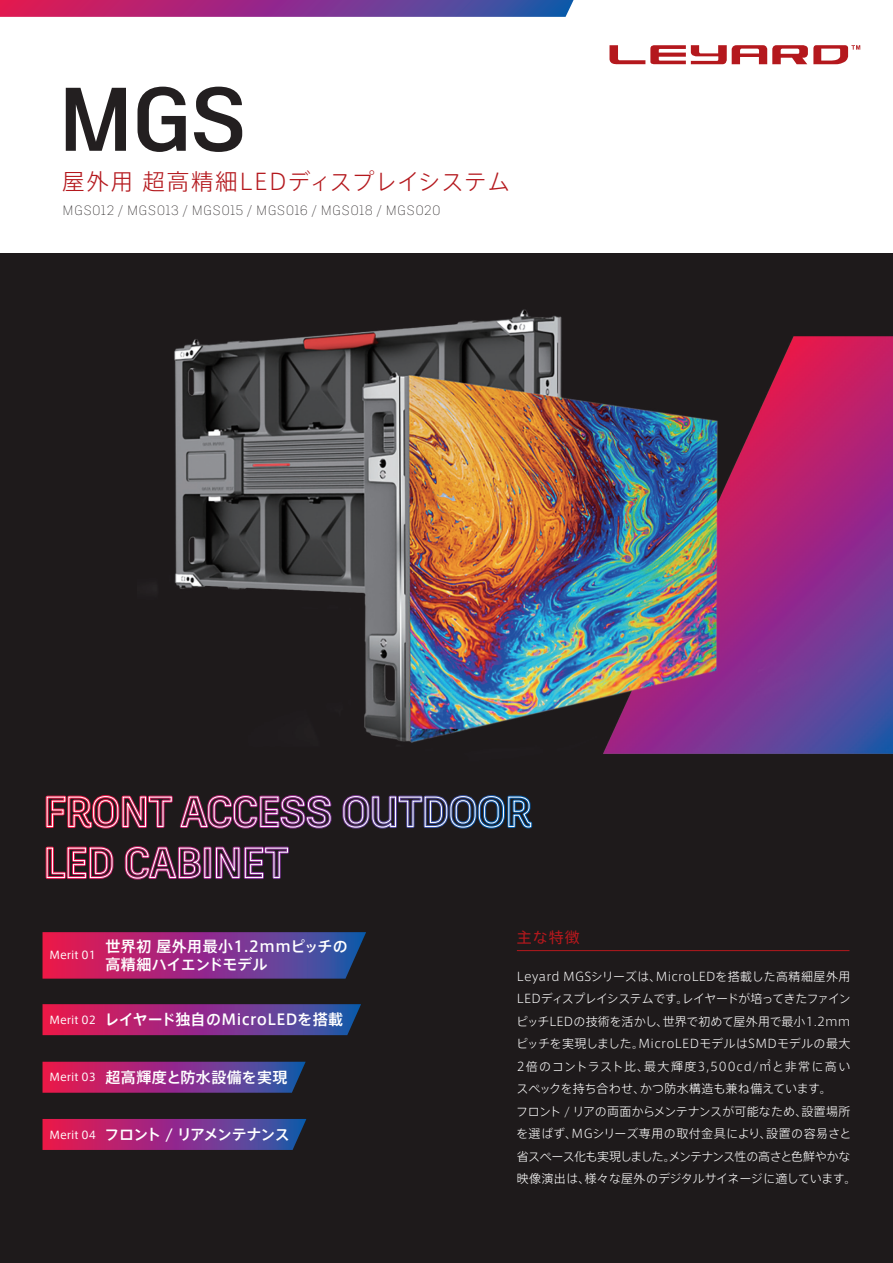
<style>
.page{position:relative;width:893px;height:1263px;background:#fff}
.page>*{position:absolute;margin:0;border:0;box-sizing:border-box;transform-origin:0 0}
.t1{font:700 90px "Artifakt Legend";color:#231f20}
.t2{font:300 22.5px "Axis Std";letter-spacing:.045em;color:#b4181d}
.t3{font:500 15px/18px "Axis Std";letter-spacing:.015em;color:#fff}
.t4{font:500 15px "Axis Std";letter-spacing:-.06em;color:#fff}
.t5{font:15px "Axis Std";color:#b4181d}
.t6{font:100 13.5px "Artifakt Legend";letter-spacing:.025em;color:#231f20}
.t7{font:300 12px/22.5px "Axis Std";color:#fff}
.t8{font:10.8px "Axis Std";color:#fff}
.s1{font-weight:400;font-size:10.8px}
</style>
<div class="page">
<img style="left:0;top:253px;width:893px;height:1010px">
<svg style="left:0;top:0;width:574px;height:17px;background:#8a3688"></svg>
<svg style="left:609px;top:45px;width:251px;height:19px"></svg>
<img style="left:44px;top:790px;width:289px;height:42px">
<img style="left:341px;top:793px;width:193px;height:37px">
<svg style="left:44px;top:845px;width:71px;height:35px;background:#783d50"></svg>
<svg style="left:123px;top:841px;width:80px;height:40px;background:#643b51"></svg>
<svg style="left:213px;top:842px;width:77px;height:41px;background:#583c56"></svg>
<svg style="left:43px;top:932px;width:323px;height:47px;background:#8b2f7d"></svg>
<hr style="left:517px;top:950px;width:332px;height:1px;background:#b4181d">
<svg style="left:43px;top:1004px;width:318px;height:31px;background:#8c307f"></svg>
<svg style="left:43px;top:1062px;width:263px;height:31px;background:#8b2f7e"></svg>
<svg style="left:43px;top:1119px;width:263px;height:31px;background:#8c307f"></svg>
<h1 class="t1" style="left:56px;top:56px;width:193px">MGS</h1>
<h2 class="t2" style="left:62px;top:165px;width:449px">屋外用 超高精細LEDディスプレイシステム</h2>
<p class="t6" style="left:62px;top:201px;width:380px">MGS012 / MGS013 / MGS015 / MGS016 / MGS018 / MGS020</p>
<p class="t8" style="left:49px;top:947px;width:48px">Merit 01</p>
<p class="t3" style="left:106px;top:936px;width:244px">世界初 屋外用最小1.2mmピッチの高精細ハイエンドモデル</p>
<p class="t3" style="left:49px;top:1009px;width:295px"><span class="s1">Merit 02</span> レイヤード独自のMicroLEDを搭載</p>
<p class="t3" style="left:49px;top:1067px;width:239px"><span class="s1">Merit 03</span> 超高輝度と防水設備を実現</p>
<p class="t4" style="left:49px;top:1123px;width:242px"><span class="s1">Merit 04</span> フロント / リアメンテナンス</p>
<p class="t5" style="left:517px;top:926px;width:65px">主な特徴</p>
<p class="t7" style="left:516px;top:964px;width:342px">Leyard MGSシリーズは、MicroLEDを搭載した高精細屋外用LEDディスプレイシステムです。レイヤードが培ってきたファインピッチLEDの技術を活かし、世界で初めて屋外用で最小1.2mmピッチを実現しました。MicroLEDモデルはSMDモデルの最大2倍のコントラスト比、最大輝度3,500cd/㎡と非常に高いスペックを持ち合わせ、かつ防水構造も兼ね備えています。<br>フロント / リアの両面からメンテナンスが可能なため、設置場所を選ばず、MGシリーズ専用の取付金具により、設置の容易さと省スペース化も実現しました。メンテナンス性の高さと色鮮やかな映像演出は、様々な屋外のデジタルサイネージに適しています。</p>
</div>
